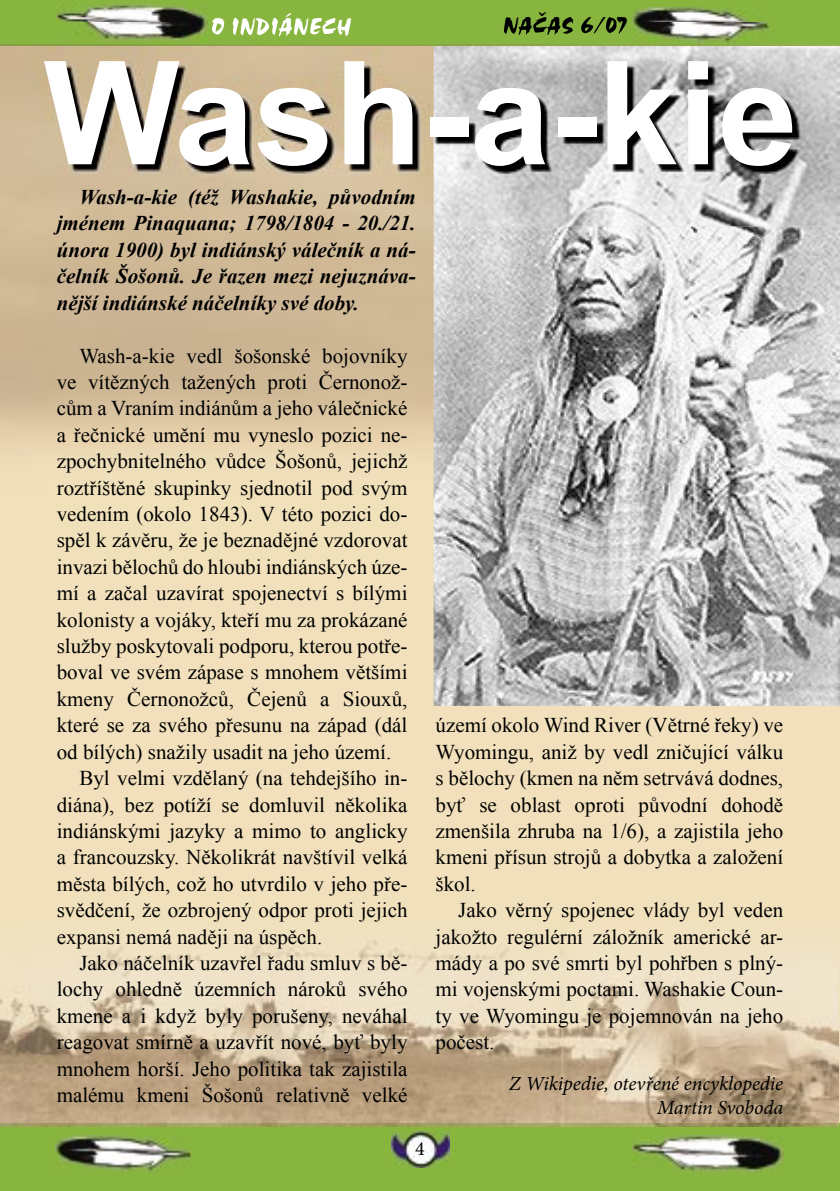
<style>
.page{position:relative;width:840px;height:1191px;background:#fff}
.page>*{position:absolute;margin:0;border:0;box-sizing:border-box;transform-origin:0 0}
.t1{font:700 144px "Arial";color:#fff}
.t2{font:24px "Choc DOT";color:#fff}
.t3{font:24px "Choc DOT";color:#000}
.t4{font:21px/26.4px "Times New Roman";color:#000;text-align:justify}
.t5{font:italic 700 21px/26.4px "Times New Roman";color:#000;text-align:justify}
.t6{font:italic 20px/24px "Minion Pro";letter-spacing:-.005em;color:#000;text-align:right}
.t7{font:20px "Minion Pro";color:#000}
</style>
<div class="page">
<div style="left:0;top:1123px;width:839px;height:68px;background:#87b53e"></div>
<img style="left:391px;top:1131px;width:58px;height:36px">
<div style="left:0;top:0;width:839px;height:45px;background:#87b53e"></div>
<div style="left:0;top:47px;width:839px;height:1076px;background:#f1e0bb"></div>
<img style="left:632px;top:7px;width:117px;height:15px">
<img style="left:57px;top:4px;width:150px;height:18px">
<img style="left:55px;top:1135px;width:136px;height:37px">
<img style="left:632px;top:1135px;width:150px;height:37px">
<img style="left:0;top:941px;width:839px;height:185px">
<img style="left:0;top:47px;width:433px;height:402px">
<hr style="left:839px;top:1123px;width:1px;height:68px;background:#87b53e">
<hr style="left:839px;top:0;width:1px;height:45px;background:#87b53e">
<hr style="left:839px;top:47px;width:1px;height:1076px;background:#f1e0bb">
<img style="left:433px;top:47px;width:406px;height:659px">
<img style="left:0;top:22px;width:839px;height:25px">
<img style="left:0;top:45px;width:839px;height:1px">
<img style="left:503px;top:22px;width:124px;height:13px">
<img style="left:212px;top:22px;width:139px;height:14px">
<p class="t3" style="left:502px;top:12px;width:126px">NAČAS 6/07</p>
<p class="t2" style="left:211px;top:13px;width:142px">O INDIÁNECH</p>
<h1 class="t1" style="left:43px;top:19px;width:755px">Wash-a-kie</h1>
<p class="t5" style="left:57px;top:183px;width:360px;text-indent:23px">Wash-a-kie (též Washakie, původním jménem Pinaquana; 1798/1804 - 20./21. února 1900) byl indiánský válečník a ná&shy;čelník Šošonů. Je řazen mezi nejuznáva&shy;nější indiánské náčelníky své doby.</p>
<p class="t4" style="left:79px;top:342px;width:329px">Wash-a-kie vedl šošonské bojovníky</p>
<p class="t4" style="left:57px;top:368px;width:352px">ve vítězných tažených proti Černonož-</p>
<p class="t4" style="left:57px;top:395px;width:352px">cům a Vraním indiánům a jeho válečnické</p>
<p class="t4" style="left:57px;top:421px;width:352px">a řečnické umění mu vyneslo pozici ne-</p>
<p class="t4" style="left:57px;top:447px;width:352px">zpochybnitelného vůdce Šošonů, jejichž</p>
<p class="t4" style="left:57px;top:474px;width:352px">roztříštěné skupinky sjednotil pod svým</p>
<p class="t4" style="left:57px;top:500px;width:352px">vedením (okolo 1843). V této pozici do-</p>
<p class="t4" style="left:57px;top:527px;width:352px">spěl k závěru, že je beznadějné vzdorovat</p>
<p class="t4" style="left:57px;top:553px;width:352px">invazi bělochů do hloubi indiánských úze-</p>
<p class="t4" style="left:57px;top:579px;width:352px">mí a začal uzavírat spojenectví s bílými</p>
<p class="t4" style="left:57px;top:606px;width:352px">kolonisty a vojáky, kteří mu za prokázané</p>
<p class="t4" style="left:57px;top:632px;width:352px">služby poskytovali podporu, kterou potře-</p>
<p class="t4" style="left:57px;top:659px;width:352px">boval ve svém zápase s mnohem většími</p>
<p class="t4" style="left:57px;top:685px;width:352px">kmeny Černonožců, Čejenů a Siouxů,</p>
<p class="t4" style="left:57px;top:711px;width:352px">které se za svého přesunu na západ (dál</p>
<p class="t4" style="left:57px;top:738px;width:336px">od bílých) snažily usadit na jeho území.</p>
<p class="t4" style="left:79px;top:764px;width:329px">Byl velmi vzdělaný (na tehdejšího in-</p>
<p class="t4" style="left:57px;top:791px;width:352px">diána), bez potíží se domluvil několika</p>
<p class="t4" style="left:57px;top:817px;width:352px">indiánskými jazyky a mimo to anglicky</p>
<p class="t4" style="left:57px;top:843px;width:352px">a francouzsky. Několikrát navštívil velká</p>
<p class="t4" style="left:57px;top:870px;width:352px">města bílých, což ho utvrdilo v jeho pře-</p>
<p class="t4" style="left:57px;top:896px;width:352px">svědčení, že ozbrojený odpor proti jejich</p>
<p class="t4" style="left:57px;top:923px;width:267px">expansi nemá naději na úspěch.</p>
<p class="t4" style="left:79px;top:949px;width:329px">Jako náčelník uzavřel řadu smluv s bě-</p>
<p class="t4" style="left:57px;top:975px;width:352px">lochy ohledně územních nároků svého</p>
<p class="t4" style="left:57px;top:1002px;width:352px">kmene a i když byly porušeny, neváhal</p>
<p class="t4" style="left:57px;top:1028px;width:352px">reagovat smírně a uzavřít nové, byť byly</p>
<p class="t4" style="left:57px;top:1055px;width:352px">mnohem horší. Jeho politika tak zajistila</p>
<p class="t4" style="left:57px;top:1081px;width:352px">malému kmeni Šošonů relativně velké</p>
<p class="t4" style="left:435px;top:711px;width:349px">území okolo Wind River (Větrné řeky) ve Wyomingu, aniž by vedl zničující válku s bělochy (kmen na něm setrvává dodnes, byť se oblast oproti původní dohodě zmenšila zhruba na 1/6), a zajistila jeho kmeni přísun strojů a dobytka a založení škol.</p>
<p class="t4" style="left:435px;top:896px;width:349px;text-indent:23px">Jako věrný spojenec vlády byl veden jakožto regulérní záložník americké ar&shy;mády a po své smrti byl pohřben s plný&shy;mi vojenskými poctami. Washakie Coun&shy;ty ve Wyomingu je pojemnován na jeho počest.</p>
<p class="t6" style="left:509px;top:1071px;width:275px">Z Wikipedie, otevřené encyklopedie<br>Martin Svoboda</p>
<p class="t7" style="left:415px;top:1135px;width:11px">4</p>
</div>
